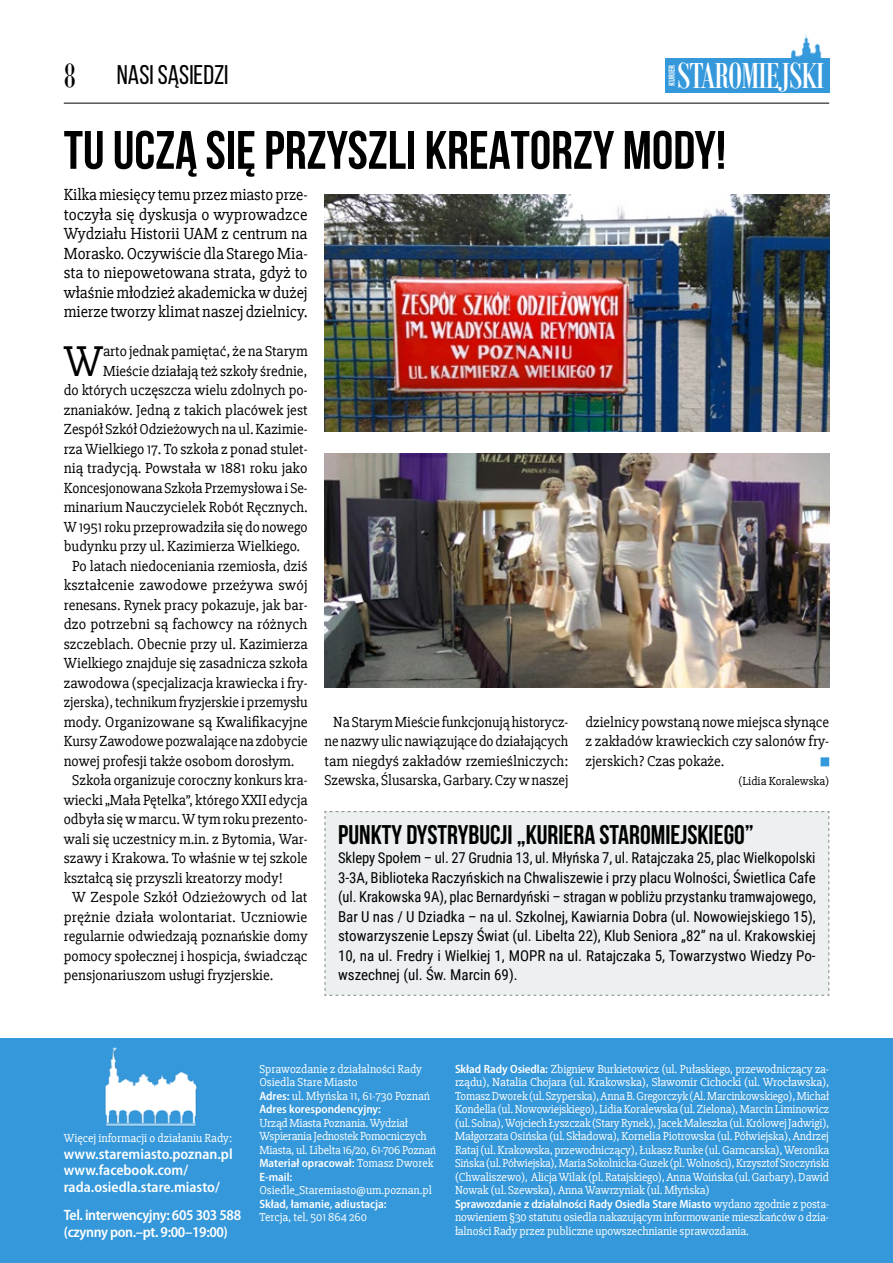
<style>
.page{position:relative;width:893px;height:1263px;background:#fff}
.page>*{position:absolute;margin:0;border:0;box-sizing:border-box;transform-origin:0 0}
.t1{font:700 54px "Bebas Neue";color:#000}
.t2{font:44.25px "Slabo 27 px";color:#000}
.t3{font:39px "Bodoni MT Condensed";letter-spacing:-.025em;color:#fff}
.t4{font:700 27px "Bebas Neue";color:#000}
.t5{font:27px "Bebas Neue";color:#000}
.t6{font:16.5px/19.5px "Slabo 27 px";color:#000;text-align:justify}
.t7{font:15px/19.5px "Slabo 27 px";color:#000;text-align:center}
.t8{font:15px/19.5px "Roboto Condensed";color:#000;text-align:justify}
.t9{font:600 semi-condensed 15px/16.5px "Myriad Pro";color:#fff}
.t10{font:600 semi-condensed 15px/16.5px "Myriad Pro";letter-spacing:-.025em;color:#fff}
.t11{font:12px/13.5px "Slabo 27 px";letter-spacing:-.01em;color:#fff}
.t12{font:600 semi-condensed 12px/13.5px "Myriad Pro";letter-spacing:-.005em;color:#fff}
.t13{font:12px "Slabo 27 px";color:#000}
.t14{font:600 condensed 9px "Myriad Pro";letter-spacing:-.005em;color:#fff}
.s1{font-family:"Bodoni MT Condensed";font-size:36px}
.s2{font-family:"Myriad Pro";font-weight:600;font-stretch:semi-condensed}
.s3{font-family:"Slabo 27 px";font-weight:400;font-stretch:normal}
</style>
<div class="page">
<hr style="left:64px;top:103px;width:765px;height:1px;background:#000">
<div style="left:0;top:1039px;width:893px;height:224px;background:#3498db"></div>
<img style="left:325px;top:194px;width:504px;height:237px">
<img style="left:325px;top:453px;width:504px;height:235px">
<img style="left:791px;top:35px;width:32px;height:24px">
<div style="left:665px;top:59px;width:164px;height:34px;background:#3498db"></div>
<img style="left:104px;top:1047px;width:94px;height:80px">
<div style="left:820px;top:757px;width:9px;height:9px;background:#3498db"></div>
<div style="left:324px;top:811px;width:506px;height:185px;background:#ecf0f1"></div>
<h3 class="t5" style="left:64px;top:60px;width:166px"><span class="s1">8</span> NASI SĄSIEDZI</h3>
<p class="t14" style="left:667px;top:86px;width:23px;rotate:-90deg">KURIER</p>
<h3 class="t3" style="left:677px;top:52px;width:149px">STAROMIEJSKI</h3>
<h1 class="t1" style="left:64px;top:121px;width:664px">TU UCZĄ SIĘ PRZYSZLI KREATORZY MODY!</h1>
<p class="t6" style="left:64px;top:185px;width:245px">Kilka miesięcy temu przez miasto prze&shy;toczyła się dyskusja o wyprowadzce Wydziału Historii UAM z centrum na Morasko. Oczywiście dla Starego Mia&shy;sta to niepowetowana strata, gdyż to właśnie młodzież akademicka w dużej mierze tworzy klimat naszej dzielnicy.</p>
<h2 class="t2" style="left:64px;top:335px;width:41px">W</h2>
<p class="t7" style="left:103px;top:341px;width:206px">arto jednak pamiętać, że na Starym</p>
<p class="t7" style="left:103px;top:361px;width:206px">Mieście działają też szkoły średnie,</p>
<p class="t7" style="left:64px;top:380px;width:245px">do których uczęszcza wielu zdolnych po-</p>
<p class="t7" style="left:64px;top:400px;width:245px">znaniaków. Jedną z takich placówek jest</p>
<p class="t7" style="left:64px;top:419px;width:245px">Zespół Szkół Odzieżowych na ul. Kazimie-</p>
<p class="t7" style="left:64px;top:439px;width:245px">rza Wielkiego 17. To szkoła z ponad stulet-</p>
<p class="t7" style="left:64px;top:458px;width:245px">nią tradycją. Powstała w 1881 roku jako</p>
<p class="t7" style="left:64px;top:478px;width:245px">Koncesjonowana Szkoła Przemysłowa i Se-</p>
<p class="t7" style="left:64px;top:497px;width:245px">minarium Nauczycielek Robót Ręcznych.</p>
<p class="t7" style="left:64px;top:517px;width:245px">W 1951 roku przeprowadziła się do nowego</p>
<p class="t7" style="left:64px;top:536px;width:238px">budynku przy ul. Kazimierza Wielkiego.</p>
<p class="t7" style="left:72px;top:556px;width:237px">Po latach niedoceniania rzemiosła, dziś</p>
<p class="t7" style="left:64px;top:575px;width:245px">kształcenie zawodowe przeżywa swój</p>
<p class="t7" style="left:64px;top:595px;width:245px">renesans. Rynek pracy pokazuje, jak bar-</p>
<p class="t7" style="left:64px;top:614px;width:245px">dzo potrzebni są fachowcy na różnych</p>
<p class="t7" style="left:64px;top:634px;width:245px">szczeblach. Obecnie przy ul. Kazimierza</p>
<p class="t7" style="left:64px;top:653px;width:245px">Wielkiego znajduje się zasadnicza szkoła</p>
<p class="t7" style="left:64px;top:673px;width:245px">zawodowa (specjalizacja krawiecka i fry-</p>
<p class="t7" style="left:64px;top:692px;width:245px">zjerska), technikum fryzjerskie i przemysłu</p>
<p class="t7" style="left:64px;top:712px;width:245px">mody. Organizowane są Kwalifikacyjne</p>
<p class="t7" style="left:64px;top:731px;width:245px">Kursy Zawodowe pozwalające na zdobycie</p>
<p class="t7" style="left:64px;top:751px;width:232px">nowej profesji także osobom dorosłym.</p>
<p class="t7" style="left:72px;top:770px;width:237px">Szkoła organizuje coroczny konkurs kra-</p>
<p class="t7" style="left:64px;top:790px;width:245px">wiecki „Mała Pętelka”, którego XXII edycja</p>
<p class="t7" style="left:64px;top:809px;width:245px">odbyła się w marcu. W tym roku prezento-</p>
<p class="t7" style="left:64px;top:829px;width:245px">wali się uczestnicy m.in. z Bytomia, War-</p>
<p class="t7" style="left:64px;top:848px;width:245px">szawy i Krakowa. To właśnie w tej szkole</p>
<p class="t7" style="left:64px;top:868px;width:221px">kształcą się przyszli kreatorzy mody!</p>
<p class="t7" style="left:72px;top:887px;width:237px">W Zespole Szkół Odzieżowych od lat</p>
<p class="t7" style="left:64px;top:907px;width:245px">prężnie działa wolontariat. Uczniowie</p>
<p class="t7" style="left:64px;top:926px;width:245px">regularnie odwiedzają poznańskie domy</p>
<p class="t7" style="left:64px;top:946px;width:245px">pomocy społecznej i hospicja, świadcząc</p>
<p class="t7" style="left:64px;top:965px;width:211px">pensjonariuszom usługi fryzjerskie.</p>
<p class="t7" style="left:325px;top:712px;width:245px">Na Starym Mieście funkcjonują historycz&shy;ne nazwy ulic nawiązujące do działających tam niegdyś zakładów rzemieślniczych:<br>Szewska, Ślusarska, Garbary. Czy w naszej</p>
<p class="t7" style="left:585px;top:712px;width:245px;text-align:justify">dzielnicy powstaną nowe miejsca słynące z zakładów krawieckich czy salonów fry&shy;zjerskich? Czas pokaże.</p>
<p class="t13" style="left:738px;top:774px;width:92px">(Lidia Koralewska)</p>
<h3 class="t4" style="left:338px;top:820px;width:417px">PUNKTY DYSTRYBUCJI „KURIERA STAROMIEJSKIEGO”</h3>
<p class="t8" style="left:338px;top:848px;width:479px">Sklepy Społem – ul. 27 Grudnia 13, ul. Młyńska 7, ul. Ratajczaka 25, plac Wielkopolski 3-3A, Biblioteka Raczyńskich na Chwaliszewie i przy placu Wolności, Świetlica Cafe (ul. Krakowska 9A), plac Bernardyński – stragan w pobliżu przystanku tramwajowego, Bar U nas / U Dziadka – na ul. Szkolnej, Kawiarnia Dobra (ul. Nowowiejskiego 15), stowarzyszenie Lepszy Świat (ul. Libelta 22), Klub Seniora „82” na ul. Krakowskiej 10, na ul. Fredry i Wielkiej 1, MOPR na ul. Ratajczaka 5, Towarzystwo Wiedzy Po&shy;wszechnej (ul. Św. Marcin 69).</p>
<p class="t11" style="left:64px;top:1131px;width:170px">Więcej informacji o działaniu Rady:</p>
<p class="t9" style="left:64px;top:1146px;width:170px">www.staremiasto.poznan.pl www.facebook.com/ rada.osiedla.stare.miasto/</p>
<p class="t10" style="left:64px;top:1207px;width:179px">Tel. interwencyjny: 605 303 588 (czynny pon.–pt. 9:00–19:00)</p>
<p class="t11" style="left:259px;top:1062px;width:172px">Sprawozdanie z działalności Rady<br>Osiedla Stare Miasto<br><span class="s2">Adres:</span> ul. Młyńska 11, 61-730 Poznań</p>
<p class="t12" style="left:259px;top:1103px;width:123px">Adres korespondencyjny:</p>
<p class="t11" style="left:259px;top:1116px;width:178px">Urząd Miasta Poznania. Wydział<br>Wspierania Jednostek Pomocniczych<br>Miasta, ul. Libelta 16/20, 61-706 Poznań</p>
<p class="t12" style="left:259px;top:1157px;width:176px">Materiał opracował: <span class="s3">Tomasz Dworek<br></span>E-mail:</p>
<p class="t11" style="left:259px;top:1183px;width:174px">Osiedle_Staremiasto@um.poznan.pl</p>
<p class="t12" style="left:259px;top:1197px;width:129px">Skład, łamanie, adiustacja:</p>
<p class="t11" style="left:259px;top:1210px;width:109px">Tercja, tel. 501 864 260</p>
<p class="t11" style="left:455px;top:1062px;width:376px;text-align:justify"><span class="s2">Skład Rady Osiedla:</span> Zbigniew Burkietowicz (ul. Pułaskiego, przewodniczący za&shy;rządu), Natalia Chojara (ul. Krakowska), Sławomir Cichocki (ul. Wrocławska), Tomasz Dworek (ul. Szyperska), Anna B. Gregorczyk (Al. Marcinkowskiego), Michał Kondella (ul. Nowowiejskiego), Lidia Koralewska (ul. Zielona), Marcin Liminowicz (ul. Solna), Wojciech Łyszczak (Stary Rynek), Jacek Maleszka (ul. Królowej Jadwigi), Małgorzata Osińska (ul. Składowa), Kornelia Piotrowska (ul. Półwiejska), Andrzej Rataj (ul. Krakowska, przewodniczący), Łukasz Runke (ul. Garncarska), Weronika Sińska (ul. Półwiejska), Maria Sokolnicka-Guzek (pl. Wolności), Krzysztof Sroczyński (Chwaliszewo), Alicja Wilak (pl. Ratajskiego), Anna Woińska (ul. Garbary), Dawid Nowak (ul. Szewska), Anna Wawrzyniak (ul. Młyńska)</p>
<p class="t12" style="left:455px;top:1197px;width:376px">Sprawozdanie z działalności Rady Osiedla Stare Miasto <span class="s3">wydano zgodnie z posta-</span></p>
<p class="t11" style="left:455px;top:1210px;width:375px">nowieniem §30 statutu osiedla nakazującym informowanie mieszkańców o dzia&shy;łalności Rady przez publiczne upowszechnianie sprawozdania.</p>
</div>
